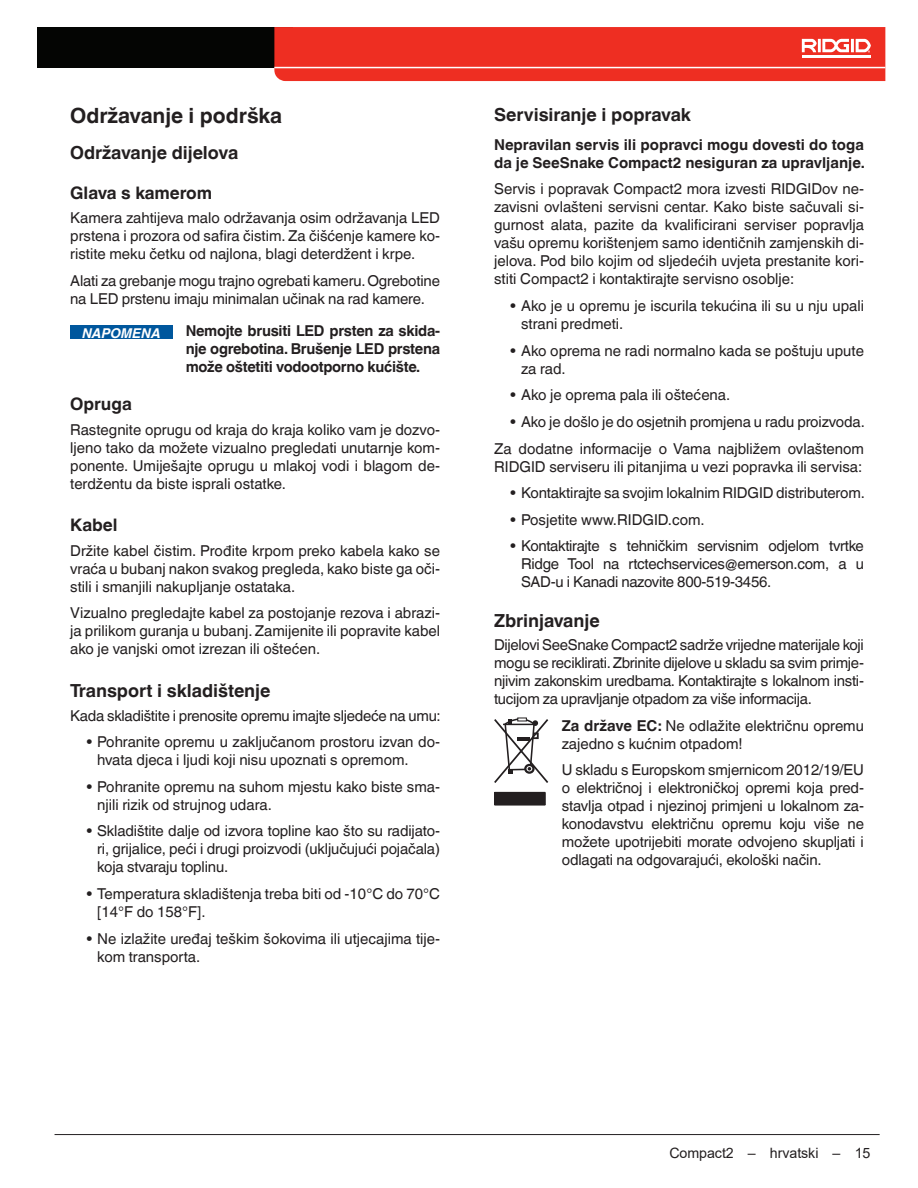
<style>
.page{position:relative;width:918px;height:1188px;background:#fff}
.page>*{position:absolute;margin:0;border:0;box-sizing:border-box;transform-origin:0 0}
.Head_1___h1{font:700 21px "Helvetica World";letter-spacing:-.005em;color:#231f20}
.Head_2____h2{font:700 18px "Helvetica World";letter-spacing:-.005em;color:#231f20}
.Head_3___h3{font:700 17.25px "Helvetica World";letter-spacing:-.005em;color:#231f20}
.Basic_Normal___bn{font:15px/18px "Helvetica World";color:#231f20;text-align:justify}
.Basic_Bold____bb{font:700 15px/18px "Helvetica World";color:#231f20;text-align:justify}
.Basic_Normal___bn-2{font:15px "Helvetica World";letter-spacing:-.02em;color:#231f20}
.t1{font:14.25px "Arial";letter-spacing:-.005em;color:#231f20}
.Notice_White{font:italic 700 13.5px "Helvetica World";color:#fff}
.s1{font-weight:700}
</style>
<div class="page">
<div style="left:38px;top:27px;width:255px;height:41px;background:#040503"></div>
<svg style="left:274px;top:27px;width:611px;height:54px;background:#ee372c"></svg>
<hr style="left:802px;top:55px;width:69px;height:3px;background:#fff">
<hr style="left:55px;top:1134px;width:825px;height:1px;background:#231f20">
<div style="left:70px;top:326px;width:102px;height:13px;background:#00579d"></div>
<svg style="left:494px;top:717px;width:54px;height:66px"></svg>
<div style="left:495px;top:792px;width:50px;height:13px;background:#231f20"></div>
<p class="Head_1___h1" style="left:70px;top:104px;width:213px">Održavanje i podrška</p>
<p class="Head_2____h2" style="left:70px;top:142px;width:170px">Održavanje dijelova</p>
<p class="Head_3___h3" style="left:70px;top:183px;width:143px">Glava s kamerom</p>
<p class="Basic_Normal___bn" style="left:70px;top:209px;width:371px">Kamera zahtijeva malo održavanja osim održavanja LED prstena i prozora od safira čistim. Za čišćenje kamere ko&shy;ristite meku četku od najlona, blagi deterdžent i krpe.</p>
<p class="Basic_Normal___bn" style="left:70px;top:272px;width:371px">Alati za grebanje mogu trajno ogrebati kameru. Ogrebotine na LED prstenu imaju minimalan učinak na rad kamere.</p>
<p class="Notice_White" style="left:82px;top:325px;width:80px">NAPOMENA</p>
<p class="Basic_Bold____bb" style="left:186px;top:322px;width:256px">Nemojte brusiti LED prsten za skida&shy;nje ogrebotina. Brušenje LED prstena može oštetiti vodootporno kućište.</p>
<p class="Head_3___h3" style="left:70px;top:394px;width:63px">Opruga</p>
<p class="Basic_Normal___bn" style="left:70px;top:420px;width:371px">Rastegnite oprugu od kraja do kraja koliko vam je dozvo&shy;ljeno tako da možete vizualno pregledati unutarnje kom&shy;ponente. Umiješajte oprugu u mlakoj vodi i blagom de&shy;terdžentu da biste isprali ostatke.</p>
<p class="Head_3___h3" style="left:70px;top:515px;width:49px">Kabel</p>
<p class="Basic_Normal___bn" style="left:70px;top:541px;width:371px">Držite kabel čistim. Prođite krpom preko kabela kako se vraća u bubanj nakon svakog pregleda, kako biste ga oči&shy;stili i smanjili nakupljanje ostataka.</p>
<p class="Basic_Normal___bn" style="left:70px;top:604px;width:371px">Vizualno pregledajte kabel za postojanje rezova i abrazi&shy;ja prilikom guranja u bubanj. Zamijenite ili popravite kabel ako je vanjski omot izrezan ili oštećen.</p>
<p class="Head_2____h2" style="left:70px;top:680px;width:202px">Transport i skladištenje</p>
<p class="Basic_Normal___bn-2" style="left:70px;top:707px;width:372px">Kada skladištite i prenosite opremu imajte sljedeće na umu:</p>
<p class="Basic_Normal___bn" style="left:97px;top:733px;width:344px;text-indent:-11px">• Pohranite opremu u zaključanom prostoru izvan do&shy;hvata djeca i ljudi koji nisu upoznati s opremom.</p>
<p class="Basic_Normal___bn" style="left:97px;top:778px;width:344px;text-indent:-11px">• Pohranite opremu na suhom mjestu kako biste sma&shy;njili rizik od strujnog udara.</p>
<p class="Basic_Normal___bn" style="left:97px;top:822px;width:344px;text-indent:-11px">• Skladištite dalje od izvora topline kao što su radijato&shy;ri, grijalice, peći i drugi proizvodi (uključujući pojačala) koja stvaraju toplinu.</p>
<p class="Basic_Normal___bn" style="left:97px;top:885px;width:344px;text-indent:-11px">• Temperatura skladištenja treba biti od -10°C do 70°C [14°F do 158°F].</p>
<p class="Basic_Normal___bn" style="left:97px;top:930px;width:344px;text-indent:-11px">• Ne izlažite uređaj teškim šokovima ili utjecajima tije&shy;kom transporta.</p>
<p class="Head_2____h2" style="left:494px;top:104px;width:198px">Servisiranje i popravak</p>
<p class="Basic_Bold____bb" style="left:494px;top:136px;width:372px">Nepravilan servis ili popravci mogu dovesti do toga da je SeeSnake Compact2 nesiguran za upravljanje.</p>
<p class="Basic_Normal___bn" style="left:494px;top:180px;width:371px">Servis i popravak Compact2 mora izvesti RIDGIDov ne&shy;zavisni ovlašteni servisni centar. Kako biste sačuvali si&shy;gurnost alata, pazite da kvalificirani serviser popravlja vašu opremu korištenjem samo identičnih zamjenskih di&shy;jelova. Pod bilo kojim od sljedećih uvjeta prestanite kori&shy;stiti Compact2 i kontaktirajte servisno osoblje:</p>
<p class="Basic_Normal___bn" style="left:521px;top:297px;width:344px;text-indent:-11px">• Ako je u opremu je iscurila tekućina ili su u nju upali strani predmeti.</p>
<p class="Basic_Normal___bn" style="left:521px;top:341px;width:344px;text-indent:-11px">• Ako oprema ne radi normalno kada se poštuju upute za rad.</p>
<p class="Basic_Normal___bn" style="left:510px;top:386px;width:222px">• Ako je oprema pala ili oštećena.</p>
<p class="Basic_Normal___bn" style="left:510px;top:413px;width:356px">• Ako je došlo je do osjetnih promjena u radu proizvoda.</p>
<p class="Basic_Normal___bn" style="left:494px;top:439px;width:371px">Za dodatne informacije o Vama najbližem ovlaštenom<br>RIDGID serviseru ili pitanjima u vezi popravka ili servisa:</p>
<p class="Basic_Normal___bn" style="left:510px;top:484px;width:356px">• Kontaktirajte sa svojim lokalnim RIDGID distributerom.</p>
<p class="Basic_Normal___bn" style="left:510px;top:511px;width:196px">• Posjetite www.RIDGID.com.</p>
<p class="Basic_Normal___bn" style="left:521px;top:537px;width:344px;text-indent:-11px">• Kontaktirajte s tehničkim servisnim odjelom tvrtke Ridge Tool na rtctechservices@emerson.com, a u SAD-u i Kanadi nazovite 800-519-3456.</p>
<p class="Head_2____h2" style="left:494px;top:610px;width:107px">Zbrinjavanje</p>
<p class="Basic_Normal___bn" style="left:494px;top:636px;width:371px">Dijelovi SeeSnake Compact2 sadrže vrijedne materijale koji mogu se reciklirati. Zbrinite dijelove u skladu sa svim primje&shy;njivim zakonskim uredbama. Kontaktirajte s lokalnom insti&shy;tucijom za upravljanje otpadom za više informacija.</p>
<p class="Basic_Normal___bn" style="left:562px;top:717px;width:304px"><span class="s1">Za države EC:</span> Ne odlažite električnu opremu zajedno s kućnim otpadom!</p>
<p class="Basic_Normal___bn" style="left:562px;top:761px;width:304px">U skladu s Europskom smjernicom 2012/19/EU o električnoj i elektroničkoj opremi koja pred&shy;stavlja otpad i njezinoj primjeni u lokalnom za&shy;konodavstvu električnu opremu koju više ne možete upotrijebiti morate odvojeno skupljati i odlagati na odgovarajući, ekološki način.</p>
<p class="t1" style="left:669px;top:1143px;width:203px">Compact2 – hrvatski – 15</p>
</div>
